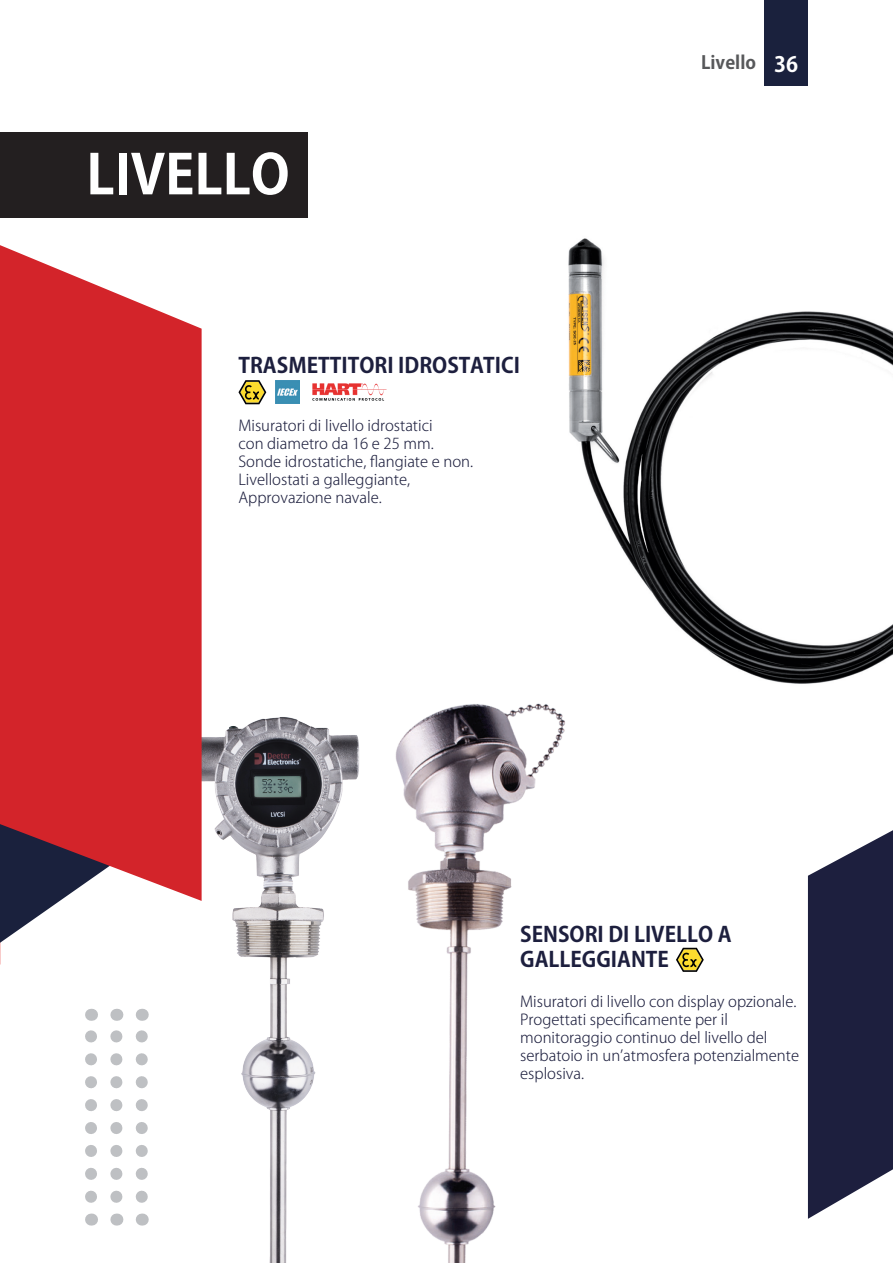
<style>
.page{position:relative;width:893px;height:1263px;background:#fff}
.page>*{position:absolute;margin:0;border:0;box-sizing:border-box;transform-origin:0 0}
.t1{font:700 54px "Koz Go Pr 6 N";color:#fff}
.t2{font:700 21px "Koz Go Pr 6 N";color:#1d1f3e}
.t3{font:700 21px "Koz Go Pr 6 N";color:#fff}
.t4{font:700 18px "Koz Go Pr 6 N";color:#57585a}
.t5{font:300 15px/18px "Koz Go Pr 6 N";color:#1d1f3e}
</style>
<div class="page">
<img style="left:202px;top:717px;width:157px;height:546px">
<img style="left:395px;top:703px;width:170px;height:560px">
<svg style="left:0;top:901px;width:60px;height:42px"></svg>
<svg style="left:0;top:245px;width:202px;height:656px;background:#cf363c"></svg>
<svg style="left:142px;top:1213px;width:1px;height:12px"></svg>
<svg style="left:136px;top:1009px;width:12px;height:188px"></svg>
<svg style="left:116px;top:1213px;width:1px;height:12px"></svg>
<svg style="left:110px;top:1009px;width:12px;height:188px"></svg>
<svg style="left:91px;top:1213px;width:1px;height:12px"></svg>
<svg style="left:85px;top:1009px;width:12px;height:188px"></svg>
<div style="left:0;top:132px;width:307px;height:85px;background:#231f20"></div>
<svg style="left:808px;top:830px;width:85px;height:389px;background:#383a55"></svg>
<div style="left:764px;top:0;width:44px;height:85px;background:#1a213d"></div>
<img style="left:568px;top:238px;width:325px;height:446px">
<img style="left:312px;top:383px;width:75px;height:18px">
<svg style="left:238px;top:380px;width:28px;height:24px"></svg>
<img style="left:276px;top:380px;width:23px;height:24px">
<svg style="left:676px;top:948px;width:28px;height:24px"></svg>
<p class="t1" style="left:86px;top:144px;width:205px">LIVELLO</p>
<p class="t2" style="left:238px;top:354px;width:283px">TRASMETTITORI IDROSTATICI</p>
<p class="t5" style="left:238px;top:417px;width:236px">Misuratori di livello idrostatici<br>con diametro da 16 e 25 mm.<br>Sonde idrostatiche, flangiate e non.<br>Livellostati a galleggiante,<br>Approvazione navale.</p>
<p class="t4" style="left:701px;top:52px;width:56px">Livello</p>
<p class="t3" style="left:774px;top:52px;width:26px">36</p>
<p class="t2" style="left:520px;top:922px;width:213px">SENSORI DI LIVELLO A</p>
<p class="t2" style="left:520px;top:947px;width:150px">GALLEGGIANTE</p>
<p class="t5" style="left:520px;top:992px;width:278px">Misuratori di livello con display opzionale.</p>
<p class="t5" style="left:520px;top:1010px;width:209px">Progettati specificamente per il</p>
<p class="t5" style="left:520px;top:1028px;width:280px">monitoraggio continuo del livello del serbatoio in un’atmosfera potenzialmente esplosiva.</p>
</div>
